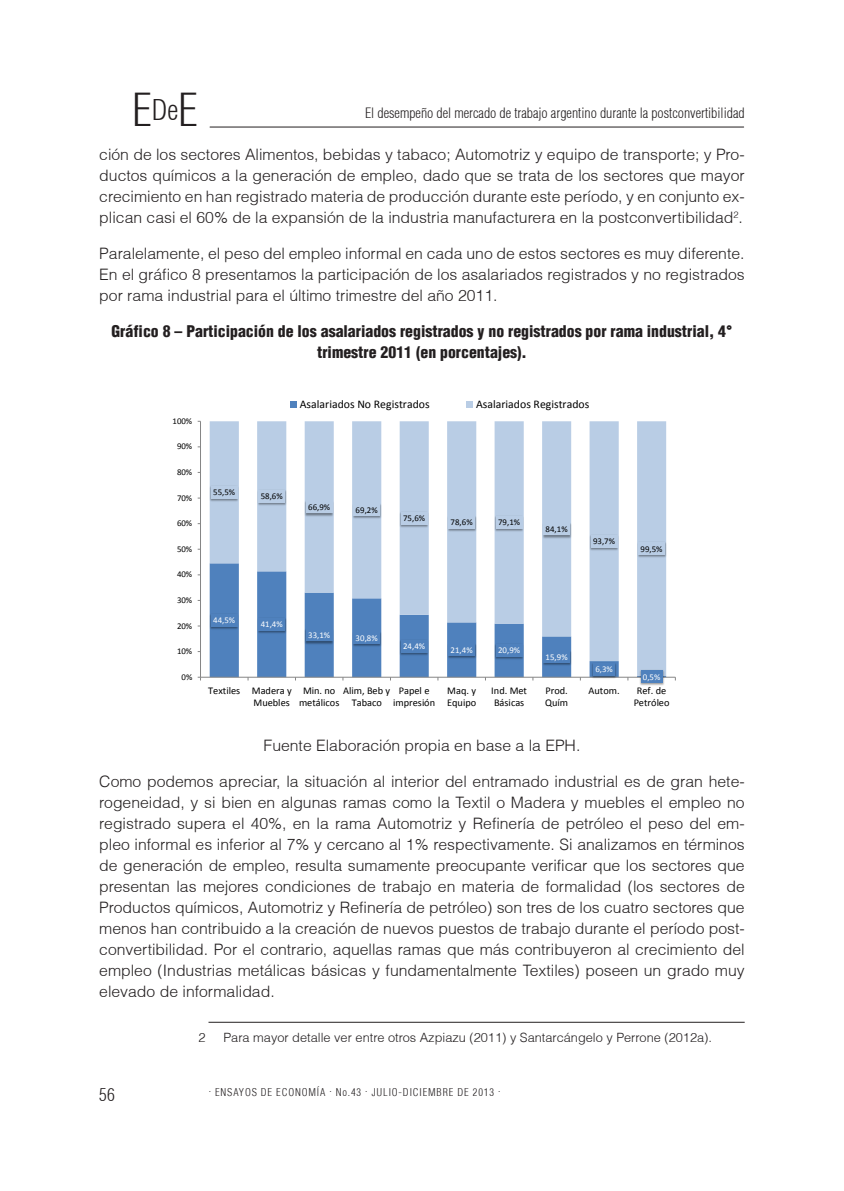
<style>
.page{position:relative;width:844px;height:1191px;background:#fff}
.page>*{position:absolute;margin:0;border:0;box-sizing:border-box;transform-origin:0 0}
.t1{font:300 condensed 44.45px "Helvetica";color:#231f20}
.t2{font:300 condensed 17.5px "Helvetica";color:#231f20}
.interior{font:300 15.75px/21px "Helvetica";color:#231f20;text-align:justify}
.grafico{font:900 condensed 15.75px/21px "Helvetica";color:#231f20;text-align:center}
.fuente{font:300 15.75px "Helvetica";color:#231f20}
.t3{font:300 condensed 14px "Helvetica";color:#231f20}
.notas{font:300 12.78px "Helvetica";color:#231f20}
.t4{font:11.72px "Calibri";color:#000}
.t5{font:300 condensed 10.5px "Helvetica";letter-spacing:.08em;color:#231f20}
.t6{font:10.33px/12.6px "Calibri";color:#000;text-align:center}
.t7{font:8.75px "Calibri";letter-spacing:.005em;color:#000}
.t8{font:8.75px "Calibri";letter-spacing:.005em;color:#fff}
.s1{font-size:28px}
</style>
<div class="page">
<hr style="left:210px;top:127px;width:533px;height:1px;background:#231f20">
<hr style="left:208px;top:1022px;width:536px;height:1px;background:#231f20">
<svg style="left:210px;top:421px;width:456px;height:255px;fill:#b9cde5"></svg>
<hr style="left:200px;top:421px;width:1px;height:256px;background:#868686">
<hr style="left:200px;top:677px;width:475px;height:1px;background:#868686">
<img style="left:209px;top:612px;width:31px;height:18px">
<div style="left:211px;top:614px;width:26px;height:13px;background:#4f81bd"></div>
<img style="left:256px;top:616px;width:31px;height:18px">
<div style="left:258px;top:618px;width:27px;height:13px;background:#4f81bd"></div>
<img style="left:303px;top:627px;width:32px;height:18px">
<div style="left:306px;top:628px;width:26px;height:13px;background:#4f81bd"></div>
<img style="left:351px;top:630px;width:31px;height:18px">
<div style="left:353px;top:631px;width:27px;height:13px;background:#4f81bd"></div>
<img style="left:398px;top:638px;width:32px;height:18px">
<div style="left:401px;top:639px;width:26px;height:13px;background:#4f81bd"></div>
<img style="left:446px;top:642px;width:31px;height:18px">
<div style="left:448px;top:643px;width:26px;height:13px;background:#4f81bd"></div>
<img style="left:493px;top:642px;width:31px;height:18px">
<div style="left:496px;top:644px;width:26px;height:13px;background:#4f81bd"></div>
<img style="left:541px;top:649px;width:31px;height:18px">
<div style="left:543px;top:650px;width:26px;height:13px;background:#4f81bd"></div>
<img style="left:590px;top:661px;width:27px;height:18px">
<div style="left:593px;top:663px;width:22px;height:12px;background:#4f81bd"></div>
<img style="left:638px;top:669px;width:27px;height:17px">
<div style="left:640px;top:670px;width:22px;height:13px;background:#4f81bd"></div>
<img style="left:209px;top:484px;width:31px;height:18px">
<div style="left:211px;top:486px;width:26px;height:13px;background:#b9cde5"></div>
<img style="left:256px;top:488px;width:31px;height:18px">
<div style="left:258px;top:490px;width:27px;height:13px;background:#b9cde5"></div>
<img style="left:303px;top:499px;width:32px;height:18px">
<div style="left:306px;top:500px;width:26px;height:13px;background:#b9cde5"></div>
<img style="left:351px;top:502px;width:31px;height:18px">
<div style="left:353px;top:503px;width:27px;height:13px;background:#b9cde5"></div>
<img style="left:398px;top:510px;width:32px;height:18px">
<div style="left:401px;top:511px;width:26px;height:13px;background:#b9cde5"></div>
<img style="left:446px;top:514px;width:31px;height:18px">
<div style="left:448px;top:515px;width:26px;height:13px;background:#b9cde5"></div>
<img style="left:493px;top:515px;width:31px;height:17px">
<div style="left:496px;top:516px;width:26px;height:13px;background:#b9cde5"></div>
<img style="left:541px;top:521px;width:31px;height:18px">
<div style="left:543px;top:522px;width:26px;height:13px;background:#b9cde5"></div>
<img style="left:588px;top:533px;width:31px;height:18px">
<div style="left:591px;top:535px;width:26px;height:13px;background:#b9cde5"></div>
<img style="left:635px;top:541px;width:32px;height:18px">
<div style="left:638px;top:542px;width:26px;height:13px;background:#b9cde5"></div>
<div style="left:290px;top:401px;width:7px;height:7px;background:#4f81bd"></div>
<div style="left:466px;top:401px;width:7px;height:7px;background:#b9cde5"></div>
<h1 class="t1" style="left:132px;top:82px;width:67px">E<span class="s1">De</span>E</h1>
<p class="t3" style="left:365px;top:105px;width:381px">El desempeño del mercado de trabajo argentino durante la postconvertibilidad</p>
<p class="interior" style="left:99px;top:144px;width:646px">ción de los sectores Alimentos, bebidas y tabaco; Automotriz y equipo de transporte; y Pro&shy;ductos químicos a la generación de empleo, dado que se trata de los sectores que mayor crecimiento en han registrado materia de producción durante este período, y en conjunto ex&shy;plican casi el 60% de la expansión de la industria manufacturera en la postconvertibilidad<sup>2</sup>.</p>
<p class="interior" style="left:99px;top:243px;width:646px">Paralelamente, el peso del empleo informal en cada uno de estos sectores es muy diferente.<br>En el gráfico 8 presentamos la participación de los asalariados registrados y no registrados por rama industrial para el último trimestre del año 2011.</p>
<p class="grafico" style="left:111px;top:321px;width:622px">Gráfico 8 – Participación de los asalariados registrados y no registrados por rama industrial, 4° trimestre 2011 (en porcentajes).</p>
<p class="t7" style="left:172px;top:415px;width:21px">100%</p>
<p class="t7" style="left:177px;top:441px;width:17px">90%</p>
<p class="t7" style="left:177px;top:466px;width:17px">80%</p>
<p class="t7" style="left:177px;top:492px;width:17px">70%</p>
<p class="t7" style="left:177px;top:518px;width:17px">60%</p>
<p class="t7" style="left:177px;top:543px;width:17px">50%</p>
<p class="t7" style="left:177px;top:569px;width:17px">40%</p>
<p class="t7" style="left:177px;top:594px;width:17px">30%</p>
<p class="t7" style="left:177px;top:620px;width:17px">20%</p>
<p class="t7" style="left:177px;top:645px;width:17px">10%</p>
<p class="t7" style="left:181px;top:671px;width:12px">0%</p>
<p class="t4" style="left:300px;top:397px;width:131px">Asalariados No Registrados</p>
<p class="t4" style="left:476px;top:397px;width:115px">Asalariados Registrados</p>
<p class="t7" style="left:213px;top:487px;width:24px">55,5%</p>
<p class="t7" style="left:260px;top:491px;width:24px">58,6%</p>
<p class="t8" style="left:213px;top:615px;width:24px">44,5%</p>
<p class="t8" style="left:260px;top:619px;width:24px">41,4%</p>
<p class="t7" style="left:308px;top:501px;width:24px">66,9%</p>
<p class="t7" style="left:355px;top:504px;width:24px">69,2%</p>
<p class="t7" style="left:403px;top:512px;width:24px">75,6%</p>
<p class="t7" style="left:450px;top:516px;width:24px">78,6%</p>
<p class="t7" style="left:498px;top:517px;width:24px">79,1%</p>
<p class="t7" style="left:545px;top:523px;width:24px">84,1%</p>
<p class="t7" style="left:593px;top:536px;width:24px">93,7%</p>
<p class="t7" style="left:640px;top:543px;width:24px">99,5%</p>
<p class="t8" style="left:308px;top:629px;width:24px">33,1%</p>
<p class="t8" style="left:355px;top:632px;width:24px">30,8%</p>
<p class="t8" style="left:403px;top:640px;width:24px">24,4%</p>
<p class="t8" style="left:450px;top:644px;width:24px">21,4%</p>
<p class="t8" style="left:498px;top:645px;width:24px">20,9%</p>
<p class="t8" style="left:545px;top:651px;width:24px">15,9%</p>
<p class="t8" style="left:595px;top:664px;width:19px">6,3%</p>
<p class="t8" style="left:642px;top:671px;width:19px">0,5%</p>
<p class="t6" style="left:208px;top:684px;width:85px;text-align:right">Textiles Madera y<br>Muebles</p>
<p class="t6" style="left:299px;top:684px;width:42px">Min. no metálicos</p>
<p class="t6" style="left:343px;top:684px;width:48px">Alim, Beb y<br>Tabaco</p>
<p class="t6" style="left:393px;top:684px;width:43px">Papel e impresión</p>
<p class="t6" style="left:447px;top:684px;width:31px;text-align:left">Maq. y<br>Equipo</p>
<p class="t6" style="left:491px;top:684px;width:37px;text-align:left">Ind. Met<br>Básicas</p>
<p class="t6" style="left:545px;top:684px;width:24px;text-align:left">Prod.<br>Quím</p>
<p class="t6" style="left:588px;top:684px;width:33px">Autom.</p>
<p class="t6" style="left:633px;top:684px;width:37px">Ref. de<br>Petróleo</p>
<p class="fuente" style="left:263px;top:735px;width:318px">Fuente Elaboración propia en base a la EPH.</p>
<p class="interior" style="left:99px;top:770px;width:646px">Como podemos apreciar, la situación al interior del entramado industrial es de gran hete&shy;rogeneidad, y si bien en algunas ramas como la Textil o Madera y muebles el empleo no registrado supera el 40%, en la rama Automotriz y Refinería de petróleo el peso del em&shy;pleo informal es inferior al 7% y cercano al 1% respectivamente. Si analizamos en términos de generación de empleo, resulta sumamente preocupante verificar que los sectores que presentan las mejores condiciones de trabajo en materia de formalidad (los sectores de Productos químicos, Automotriz y Refinería de petróleo) son tres de los cuatro sectores que menos han contribuido a la creación de nuevos puestos de trabajo durante el período post&shy;convertibilidad. Por el contrario, aquellas ramas que más contribuyeron al crecimiento del empleo (Industrias metálicas básicas y fundamentalmente Textiles) poseen un grado muy elevado de informalidad.</p>
<p class="notas" style="left:198px;top:1029px;width:9px">2</p>
<p class="notas" style="left:223px;top:1029px;width:490px">Para mayor detalle ver entre otros Azpiazu (2011) y Santarcángelo y Perrone (2012a).</p>
<p class="t2" style="left:99px;top:1083px;width:17px">56</p>
<p class="t5" style="left:209px;top:1085px;width:293px">. ENSAYOS DE ECONOMÍA . No.43 . JULIO-DICIEMBRE DE 2013 .</p>
</div>
